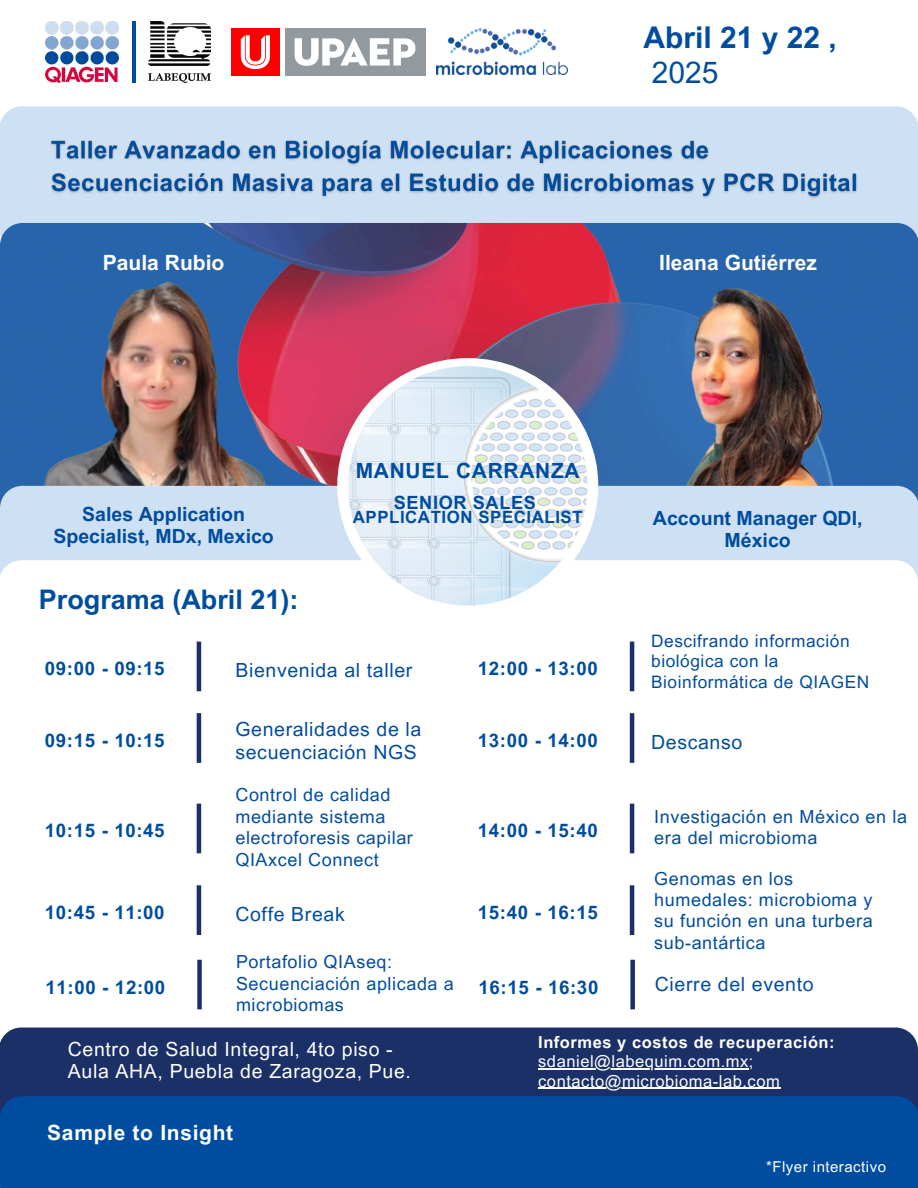
<style>
.page{position:relative;width:918px;height:1188px;background:#fff}
.page>*{position:absolute;margin:0;border:0;box-sizing:border-box;transform-origin:0 0}
.t1{font:700 30px/34.8px "Arial MT Pro";color:#004d9f}
.t2{font:700 27px "Arial MT Pro";color:#004d9f}
.t3{font:700 21px "Arial MT Pro";color:#fff}
.t4{font:700 21px "Arial MT Pro";letter-spacing:.035em;color:#fff}
.t5{font:700 21px "Arial MT Pro";letter-spacing:.035em;color:#004d9f}
.t6{font:19.5px/22.5px "Arial MT Pro";letter-spacing:.035em;color:#004d9f}
.t7{font:700 19.5px/22.5px "Arial MT Pro";color:#004d9f;text-align:center}
.t8{font:19.5px/22.5px "Arial MT Pro";letter-spacing:.035em;color:#fff}
.t9{font:700 18.75px "Arial MT Pro";letter-spacing:.035em;color:#004d9f}
.t10{font:700 18.3px "Arial MT Pro";letter-spacing:.035em;color:#004d9f}
.t11{font:18px/21.3px "Arial MT Pro";letter-spacing:.035em;color:#004d9f}
.t12{font:17.25px/20.2px "Arial MT Pro";letter-spacing:.035em;color:#004d9f}
.t13{font:700 16.8px "Arial MT Pro";letter-spacing:.035em;color:#004d9f}
.t14{font:16.5px "Arial MT Pro";letter-spacing:.035em;color:#fff}
.t15{font:700 16.5px "Arial MT Pro";letter-spacing:.035em;color:#fff}
.t16{font:15px "Arial MT Pro";letter-spacing:.035em;color:#fff}
.s1{font-weight:400}
</style>
<div class="page">
<div style="left:0;top:106px;width:918px;height:145px;background:#cee0f3;border-radius:23px"></div>
<img style="left:0;top:223px;width:918px;height:323px;border-radius:22px">
<img style="left:31px;top:236px;width:268px;height:250px">
<img style="left:632px;top:263px;width:218px;height:223px">
<div style="left:0;top:486px;width:918px;height:92px;background:#cee0f3"></div>
<div style="left:0;top:560px;width:918px;height:520px;background:#fff;border-radius:23px"></div>
<div style="left:0;top:1028px;width:918px;height:160px;background:#1b3067;border-radius:22px"></div>
<div style="left:0;top:1096px;width:918px;height:92px;background:#004d9f"></div>
<img style="left:45px;top:21px;width:74px;height:62px">
<hr style="left:132px;top:21px;width:3px;height:62px;background:#004d9f">
<div style="left:337px;top:358px;width:261px;height:256px;background:#fff;border-radius:50%"></div>
<img style="left:348px;top:366px;width:239px;height:240px;border-radius:50%">
<hr style="left:197px;top:642px;width:4px;height:49px;background:#1b3067">
<hr style="left:197px;top:713px;width:4px;height:50px;background:#1b3067">
<hr style="left:197px;top:804px;width:4px;height:49px;background:#1b3067">
<hr style="left:197px;top:885px;width:4px;height:50px;background:#1b3067">
<hr style="left:630px;top:642px;width:4px;height:49px;background:#1b3067">
<hr style="left:630px;top:713px;width:4px;height:50px;background:#1b3067">
<hr style="left:630px;top:804px;width:4px;height:49px;background:#1b3067">
<hr style="left:630px;top:885px;width:4px;height:50px;background:#1b3067">
<img style="left:149px;top:21px;width:62px;height:62px">
<div style="left:285px;top:28px;width:141px;height:48px;background:#92999f"></div>
<svg style="left:295px;top:38px;width:120px;height:28px"></svg>
<div style="left:231px;top:28px;width:49px;height:48px;background:#f00"></div>
<svg style="left:241px;top:35px;width:29px;height:34px"></svg>
<div style="left:197px;top:960px;width:5px;height:49px;background:#1b3067"></div>
<div style="left:630px;top:960px;width:5px;height:49px;background:#1b3067"></div>
<img style="left:437px;top:28px;width:130px;height:46px">
<img style="left:51px;top:140px;width:806px;height:58px">
<hr style="left:538px;top:1069px;width:211px;height:1px;background:#fff">
<hr style="left:538px;top:1088px;width:242px;height:1px;background:#fff">
<p class="t1" style="left:643px;top:24px;width:195px">Abril 21 y 22 ,<br><span class="s1">2025</span></p>
<p class="t3" style="left:103px;top:255px;width:123px">Paula Rubio</p>
<p class="t3" style="left:659px;top:255px;width:159px">Ileana Gutiérrez</p>
<p class="t5" style="left:356px;top:463px;width:226px">MANUEL CARRANZA</p>
<p class="t10" style="left:394px;top:496px;width:144px">SENIOR SALES</p>
<p class="t13" style="left:353px;top:511px;width:231px">APPLICATION SPECIALIST</p>
<p class="t7" style="left:53px;top:505px;width:222px">Sales Application<br>Specialist, MDx, Mexico</p>
<h5 class="t7" style="left:653px;top:509px;width:211px">Account Manager QDI,<br>México</h5>
<p class="t2" style="left:39px;top:589px;width:261px">Programa (Abril 21):</p>
<h5 class="t9" style="left:45px;top:661px;width:121px">09:00 - 09:15</h5>
<h1 class="t6" style="left:235px;top:661px;width:178px">Bienvenida al taller</h1>
<p class="t9" style="left:478px;top:661px;width:121px">12:00 - 13:00</p>
<p class="t9" style="left:45px;top:734px;width:121px">09:15 - 10:15</p>
<p class="t9" style="left:45px;top:824px;width:121px">10:15 - 10:45</p>
<h3 class="t9" style="left:45px;top:906px;width:121px">10:45 - 11:00</h3>
<p class="t6" style="left:235px;top:720px;width:188px">Generalidades de la secuenciación NGS</p>
<p class="t11" style="left:235px;top:787px;width:179px">Control de calidad mediante sistema electroforesis capilar<br>QIAxcel Connect</p>
<h6 class="t6" style="left:235px;top:905px;width:111px">Coffe Break</h6>
<p class="t9" style="left:478px;top:734px;width:121px">13:00 - 14:00</p>
<h5 class="t9" style="left:478px;top:824px;width:121px">14:00 - 15:40</h5>
<h5 class="t9" style="left:478px;top:906px;width:121px">15:40 - 16:15</h5>
<p class="t11" style="left:236px;top:953px;width:219px">Portafolio QIAseq:<br>Secuenciación aplicada a microbiomas</p>
<p class="t9" style="left:45px;top:980px;width:121px">11:00 - 12:00</p>
<h6 class="t9" style="left:479px;top:980px;width:121px">16:15 - 16:30</h6>
<p class="t12" style="left:651px;top:633px;width:220px">Descifrando información biológica con la<br>Bioinformática de QIAGEN</p>
<p class="t6" style="left:651px;top:733px;width:93px">Descanso</p>
<h6 class="t11" style="left:654px;top:808px;width:254px">Investigación en México en la era del microbioma</h6>
<p class="t11" style="left:654px;top:870px;width:220px">Genomas en los humedales: microbioma y su función en una turbera sub-antártica</p>
<p class="t6" style="left:655px;top:976px;width:160px">Cierre del evento</p>
<p class="t8" style="left:68px;top:1040px;width:345px">Centro de Salud Integral, 4to piso -<br>Aula AHA, Puebla de Zaragoza, Pue.</p>
<h2 class="t4" style="left:47px;top:1125px;width:188px">Sample to Insight</h2>
<p class="t15" style="left:538px;top:1036px;width:298px">Informes y costos de recuperación:</p>
<p class="t14" style="left:538px;top:1055px;width:217px">sdaniel@labequim.com.mx;</p>
<p class="t14" style="left:538px;top:1075px;width:243px">contacto@microbioma-lab.com</p>
<p class="t16" style="left:766px;top:1161px;width:122px">*Flyer interactivo</p>
</div>
